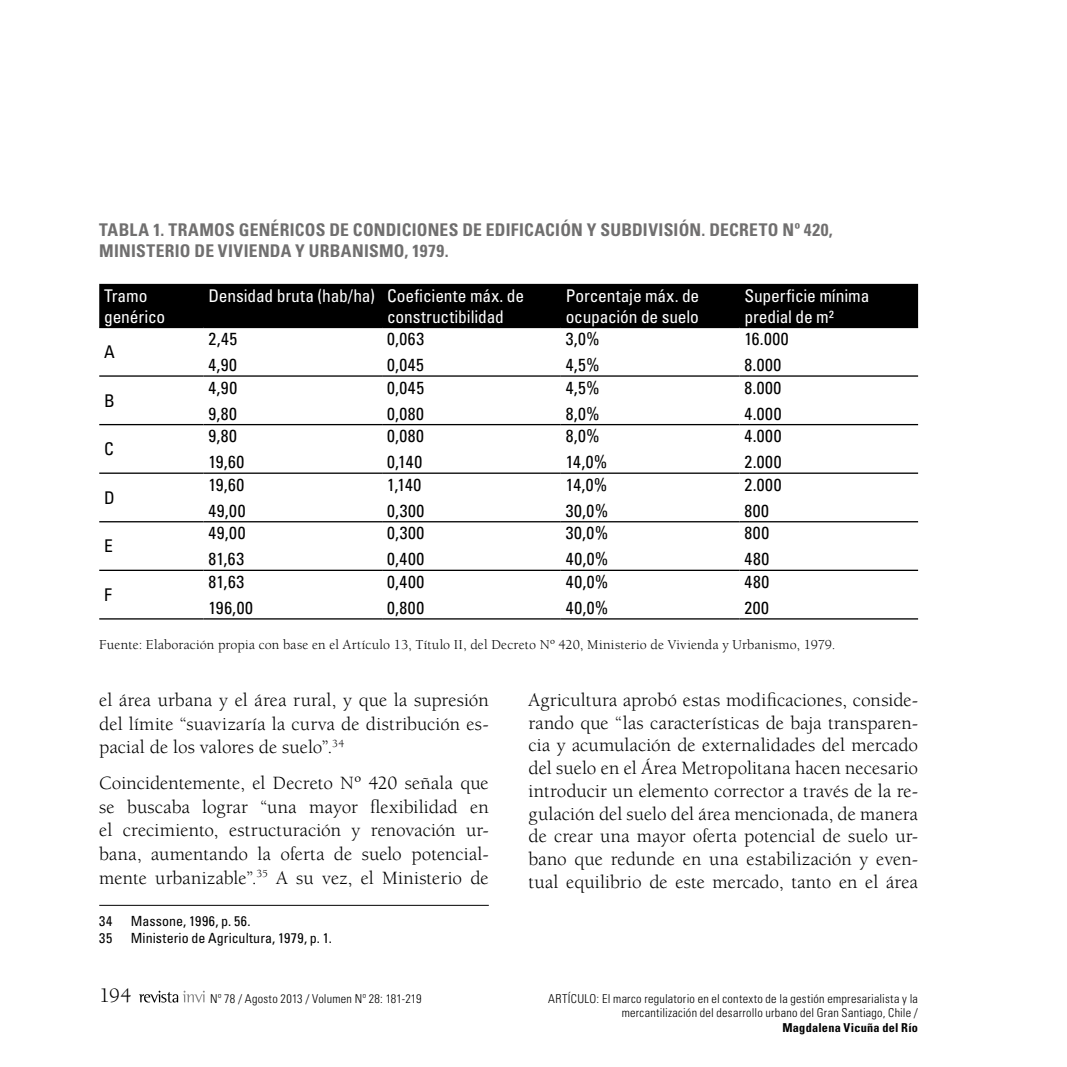
<style>
.page{position:relative;width:1067px;height:1067px;background:#fff}
.page>*{position:absolute;margin:0;border:0;box-sizing:border-box;transform-origin:0 0}
.t1{font:21px "Berkeley Std";color:#000}
.t2{font:19.25px/22.8px "Berkeley Std";color:#000;text-align:justify}
.t3{font:condensed 17.5px/25.9px "Univers LT Std";letter-spacing:.035em;color:#000}
.t4{font:condensed 17.5px/21px "Univers LT Std";letter-spacing:-.01em;color:#fff}
.t5{font:700 condensed 17.5px/21px "Univers LT Std";letter-spacing:.015em;color:#706f6f}
.t6{font:14px "Berkeley Std";letter-spacing:.015em;color:#000}
.t7{font:condensed 14px "Univers LT Std";letter-spacing:.005em;color:#000}
.t8{font:300 condensed 12.25px/14.7px "Univers LT Std";letter-spacing:.02em;color:#000;text-align:right}
.t9{font:700 condensed 12.25px "Univers LT Std";letter-spacing:.02em;color:#000}
.s1{font-style:inherit}
</style>
<div class="page">
<svg style="left:139px;top:990px;width:66px;height:12px"></svg>
<hr style="left:99px;top:905px;width:390px;height:1px;background:#000">
<div style="left:99px;top:284px;width:819px;height:43px;background:#000"></div>
<hr style="left:99px;top:375px;width:104px;height:2px;background:#000">
<hr style="left:203px;top:375px;width:179px;height:2px;background:#000">
<hr style="left:382px;top:375px;width:179px;height:2px;background:#000">
<hr style="left:561px;top:375px;width:178px;height:2px;background:#000">
<hr style="left:739px;top:375px;width:179px;height:2px;background:#000">
<hr style="left:99px;top:424px;width:104px;height:1px;background:#000">
<hr style="left:203px;top:424px;width:179px;height:1px;background:#000">
<hr style="left:382px;top:424px;width:179px;height:1px;background:#000">
<hr style="left:561px;top:424px;width:178px;height:1px;background:#000">
<hr style="left:739px;top:424px;width:179px;height:1px;background:#000">
<hr style="left:99px;top:472px;width:104px;height:2px;background:#000">
<hr style="left:203px;top:472px;width:179px;height:2px;background:#000">
<hr style="left:382px;top:472px;width:179px;height:2px;background:#000">
<hr style="left:561px;top:472px;width:178px;height:2px;background:#000">
<hr style="left:739px;top:472px;width:179px;height:2px;background:#000">
<hr style="left:99px;top:521px;width:104px;height:1px;background:#000">
<hr style="left:203px;top:521px;width:179px;height:1px;background:#000">
<hr style="left:382px;top:521px;width:179px;height:1px;background:#000">
<hr style="left:561px;top:521px;width:178px;height:1px;background:#000">
<hr style="left:739px;top:521px;width:179px;height:1px;background:#000">
<hr style="left:99px;top:569px;width:104px;height:2px;background:#000">
<hr style="left:203px;top:569px;width:179px;height:2px;background:#000">
<hr style="left:382px;top:569px;width:179px;height:2px;background:#000">
<hr style="left:561px;top:569px;width:178px;height:2px;background:#000">
<hr style="left:739px;top:569px;width:179px;height:2px;background:#000">
<hr style="left:99px;top:618px;width:104px;height:1px;background:#000">
<hr style="left:203px;top:618px;width:179px;height:1px;background:#000">
<hr style="left:382px;top:618px;width:179px;height:1px;background:#000">
<hr style="left:561px;top:618px;width:178px;height:1px;background:#000">
<hr style="left:739px;top:618px;width:179px;height:1px;background:#000">
<hr style="left:99px;top:327px;width:104px;height:1px;background:#000">
<hr style="left:203px;top:327px;width:179px;height:1px;background:#000">
<hr style="left:382px;top:327px;width:179px;height:1px;background:#000">
<hr style="left:561px;top:327px;width:178px;height:1px;background:#000">
<hr style="left:739px;top:327px;width:179px;height:1px;background:#000">
<p class="t5" style="left:99px;top:219px;width:735px">TABLA 1. TRAMOS GENÉRICOS DE CONDICIONES DE EDIFICACIÓN Y SUBDIVISIÓN. DECRETO Nº 420,<br>MINISTERIO DE VIVIENDA Y URBANISMO, 1979.</p>
<p class="t4" style="left:104px;top:284px;width:63px">Tramo genérico</p>
<p class="t4" style="left:387px;top:284px;width:138px;text-indent:-179px">Densidad bruta (hab/ha) Coeficiente máx. de constructibilidad</p>
<p class="t4" style="left:566px;top:284px;width:135px">Porcentaje máx. de ocupación de suelo</p>
<p class="t4" style="left:744px;top:284px;width:126px">Superficie mínima predial de m²</p>
<p class="t3" style="left:104px;top:339px;width:12px">A</p>
<p class="t3" style="left:208px;top:326px;width:30px">2,45<br>4,90</p>
<p class="t3" style="left:387px;top:326px;width:39px">0,063<br>0,045</p>
<p class="t3" style="left:566px;top:326px;width:36px">3,0%<br>4,5%</p>
<p class="t3" style="left:744px;top:326px;width:46px">16.000<br>8.000</p>
<p class="t3" style="left:104px;top:387px;width:12px">B</p>
<p class="t3" style="left:104px;top:436px;width:11px">C</p>
<p class="t3" style="left:104px;top:484px;width:12px">D</p>
<p class="t3" style="left:104px;top:533px;width:10px">E</p>
<p class="t3" style="left:208px;top:374px;width:30px">4,90<br>9,80</p>
<p class="t3" style="left:387px;top:374px;width:38px">0,045<br>0,080</p>
<p class="t3" style="left:566px;top:374px;width:36px">4,5%<br>8,0%</p>
<p class="t3" style="left:744px;top:374px;width:38px">8.000<br>4.000</p>
<p class="t3" style="left:208px;top:423px;width:37px">9,80<br>19,60</p>
<p class="t3" style="left:387px;top:423px;width:38px">0,080<br>0,140</p>
<p class="t3" style="left:566px;top:423px;width:43px">8,0%<br>14,0%</p>
<p class="t3" style="left:744px;top:423px;width:38px">4.000<br>2.000</p>
<p class="t3" style="left:208px;top:471px;width:38px">19,60<br>49,00</p>
<p class="t3" style="left:387px;top:471px;width:39px">1,140<br>0,300</p>
<p class="t3" style="left:566px;top:471px;width:44px">14,0%<br>30,0%</p>
<p class="t3" style="left:744px;top:471px;width:38px">2.000<br>800</p>
<p class="t3" style="left:208px;top:520px;width:38px">49,00<br>81,63</p>
<p class="t3" style="left:387px;top:520px;width:39px">0,300<br>0,400</p>
<p class="t3" style="left:566px;top:520px;width:44px">30,0%<br>40,0%</p>
<p class="t3" style="left:744px;top:520px;width:26px">800<br>480</p>
<p class="t3" style="left:208px;top:568px;width:46px">81,63<br>196,00</p>
<p class="t3" style="left:387px;top:568px;width:39px">0,400<br>0,800</p>
<p class="t3" style="left:566px;top:568px;width:44px">40,0%<br>40,0%</p>
<p class="t3" style="left:744px;top:568px;width:26px">480<br>200</p>
<p class="t6" style="left:99px;top:637px;width:737px">Fuente: Elaboración propia con base en el Artículo 13, Título II, del Decreto Nº 420, Ministerio de Vivienda y Urbanismo, 1979.</p>
<p class="t3" style="left:104px;top:581px;width:9px">F</p>
<p class="t2" style="left:99px;top:688px;width:391px;line-height:23.6px">el área urbana y el área rural, y que la supresión del límite “suavizaría la curva de distribución es&shy;pacial de los valores de suelo”.<sup>34</sup></p>
<p class="t2" style="left:99px;top:771px;width:391px;line-height:23.6px">Coincidentemente, el Decreto Nº 420 señala que se buscaba lograr “una mayor flexibilidad en el crecimiento, estructuración y renovación ur&shy;bana, aumentando la oferta de suelo potencial&shy;mente urbanizable”.<sup>35</sup> A su vez, el Ministerio de</p>
<p class="t7" style="left:99px;top:912px;width:15px">34</p>
<p class="t7" style="left:131px;top:912px;width:121px">Massone, 1996, p. 56.</p>
<p class="t7" style="left:99px;top:929px;width:15px">35</p>
<p class="t7" style="left:131px;top:929px;width:203px">Ministerio de Agricultura, 1979, p. 1.</p>
<p class="t2" style="left:528px;top:688px;width:391px">Agricultura aprobó estas modificaciones, conside&shy;rando que “las características de baja transparen&shy;cia y acumulación de externalidades del mercado del suelo en el Área Metropolitana hacen necesario introducir un elemento corrector a través de la re&shy;gulación del suelo del área mencionada, de manera de crear una mayor oferta potencial de suelo ur&shy;bano que redunde en una estabilización y even&shy;tual equilibrio de este mercado, tanto en el área</p>
<p class="t1" style="left:99px;top:983px;width:34px">194</p>
<p class="t8" style="left:210px;top:990px;width:213px">Nº 78 / Agosto 2013 / Volumen Nº 28: 181-219</p>
<p class="t8" style="left:548px;top:990px;width:371px"><span class="s1">ARTÍCULO:</span> El marco regulatorio en el contexto de la gestión empresarialista y la mercantilización del desarrollo urbano del Gran Santiago, Chile /</p>
<p class="t9" style="left:782px;top:1020px;width:137px">MAGDALENA VICUÑA DEL RÍO</p>
</div>
